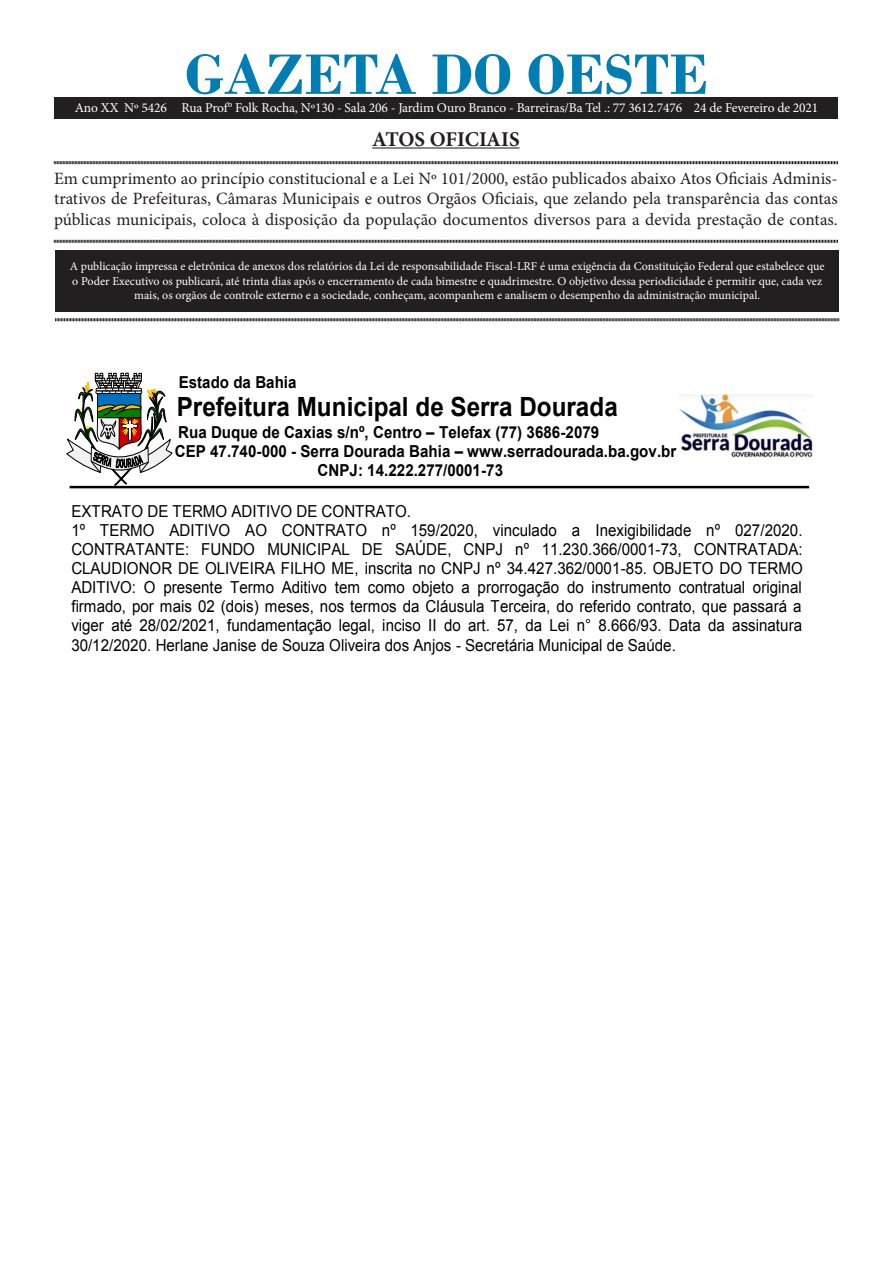
<style>
.page{position:relative;width:893px;height:1263px;background:#fff}
.page>*{position:absolute;margin:0;border:0;box-sizing:border-box;transform-origin:0 0}
.t1{font:700 60px "Bodoni";color:#007eb4}
.t2{font:700 26.4px "Arial";color:#000;scale:.92 1}
.t3{font:700 21px "Minion Pro";letter-spacing:-.005em;color:#231f20}
.t4{font:17.25px/20.7px "Minion Pro";color:#231f20;text-align:justify}
.t5{font:16.5px/19px "Arial";color:#000;scale:.92 1}
.t6{font:700 16.5px "Arial";color:#000;scale:.92 1}
.t7{font:13.5px "Minion Pro";letter-spacing:-.01em;color:#fff}
.t8{font:12px/14.4px "Minion Pro";color:#fff;text-align:center}
.s1{font-style:inherit}
</style>
<div class="page">
<div style="left:55px;top:250px;width:784px;height:61px;background:#231f20"></div>
<hr style="left:372px;top:147px;width:148px;height:2px;background:#231f20">
<svg style="left:54px;top:161px;width:784px;height:4px;background:#908e8e"></svg>
<svg style="left:54px;top:239px;width:784px;height:4px;background:#908e8e"></svg>
<svg style="left:55px;top:318px;width:784px;height:4px;background:#908e8e"></svg>
<div style="left:54px;top:98px;width:784px;height:20px;background:#231f20"></div>
<img style="left:680px;top:395px;width:132px;height:63px">
<svg style="left:66px;top:373px;width:107px;height:112px"></svg>
<hr style="left:70px;top:486px;width:739px;height:2px;background:#000">
<p class="t1" style="left:185px;top:39px;width:525px">GAZETA DO OESTE</p>
<p class="t3" style="left:372px;top:124px;width:149px">ATOS OFICIAIS</p>
<p class="t4" style="left:54px;top:168px;width:785px">Em cumprimento ao princípio constitucional e a Lei Nº 101/2000, estão publicados abaixo Atos Oficiais Adminis&shy;trativos de Prefeituras, Câmaras Municipais e outros Orgãos Oficiais, que zelando pela transparência das contas públicas municipais, coloca à disposição da população documentos diversos para a devida prestação de contas.</p>
<p class="t8" style="left:70px;top:259px;width:756px">A publicação impressa e eletrônica de anexos dos relatórios da Lei de responsabilidade Fiscal-LRF é uma exigência da Constituição Federal que estabelece que o Poder Executivo os publicará, até trinta dias após o encerramento de cada bimestre e quadrimestre. O objetivo dessa periodicidade é permitir que, cada vez mais, os orgãos de controle externo e a sociedade, conheçam, acompanhem e analisem o desempenho da administração municipal.</p>
<p class="t7" style="left:75px;top:99px;width:745px">Ano XX Nº 5426 Rua Prof° Folk Rocha, Nº130 - Sala 206 - Jardim Ouro Branco - Barreiras/Ba Tel .: 77 3612.7476 24 de Fevereiro de 2021</p>
<p class="t6" style="left:179px;top:371px;width:129px">Estado da Bahia</p>
<p class="t2" style="left:177px;top:389px;width:481px">Prefeitura Municipal de Serra Dourada</p>
<p class="t6" style="left:178px;top:421px;width:459px">Rua Duque de Caxias s/nº, Centro <span class="s1">–</span> Telefax (77) 3686-2079</p>
<p class="t6" style="left:175px;top:440px;width:547px">CEP 47.740-000 - Serra Dourada Bahia <span class="s1">–</span> www.serradourada.ba.gov.br</p>
<p class="t6" style="left:318px;top:459px;width:203px">CNPJ: 14.222.277/0001-73</p>
<p class="t5" style="left:71px;top:502px;width:797px">EXTRATO DE TERMO ADITIVO DE CONTRATO.<br>1º TERMO ADITIVO AO CONTRATO nº 159/2020, vinculado a Inexigibilidade nº 027/2020.<br>CONTRATANTE: FUNDO MUNICIPAL DE SAÚDE, CNPJ nº 11.230.366/0001-73, CONTRATADA:<br>CLAUDIONOR DE OLIVEIRA FILHO ME, inscrita no CNPJ nº 34.427.362/0001-85. OBJETO DO TERMO ADITIVO: O presente Termo Aditivo tem como objeto a prorrogação do instrumento contratual original firmado, por mais 02 (dois) meses, nos termos da Cláusula Terceira, do referido contrato, que passará a viger até 28/02/2021, fundamentação legal, inciso II do art. 57, da Lei n° 8.666/93. Data da assinatura 30/12/2020. Herlane Janise de Souza Oliveira dos Anjos - Secretária Municipal de Saúde.</p>
</div>
